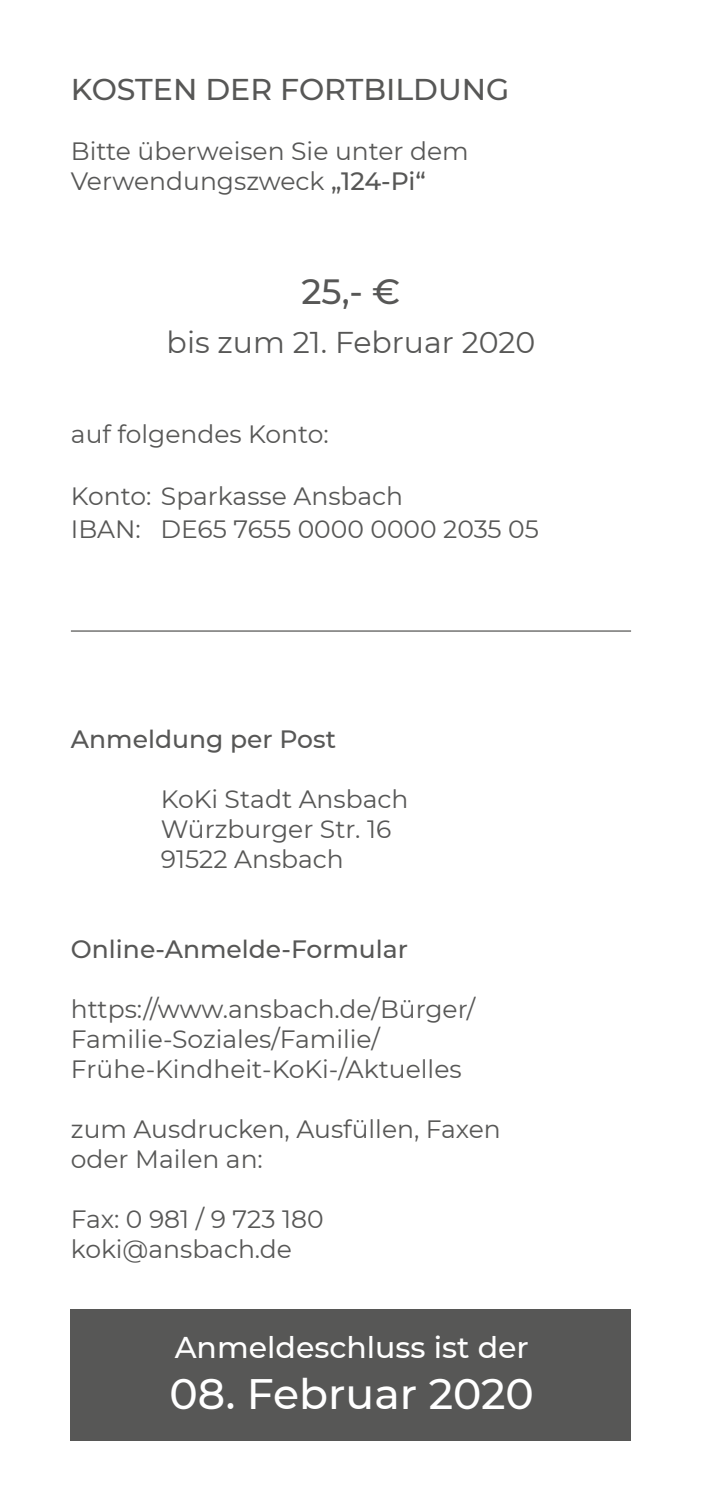
<style>
.page{position:relative;width:702px;height:1489px;background:#fff}
.page>*{position:absolute;margin:0;border:0;box-sizing:border-box;transform-origin:0 0}
.t1{font:500 42.5px "Montserrat";color:#fff}
.t2{font:500 35px "Montserrat";color:#575756}
.t3{font:500 30px "Montserrat";color:#575756}
.t4{font:30px "Montserrat";color:#575756}
.t5{font:500 30px "Montserrat";color:#fff}
.t6{font:25px/30px "Montserrat";color:#575756}
.t7{font:500 25px "Montserrat";color:#575756}
.s1{font-weight:500}
</style>
<div class="page">
<div style="left:71px;top:1309px;width:560px;height:131px;background:#575756"></div>
<hr style="left:71px;top:630px;width:560px;height:1px;background:#575756">
<p class="t3" style="left:71px;top:68px;width:440px">KOSTEN DER FORTBILDUNG</p>
<p class="t6" style="left:71px;top:135px;width:399px">Bitte überweisen Sie unter dem<br>Verwendungszweck <span class="s1">„124-Pi“</span></p>
<p class="t2" style="left:301px;top:267px;width:100px">25,- €</p>
<p class="t4" style="left:167px;top:321px;width:370px">bis zum 21. Februar 2020</p>
<p class="t6" style="left:71px;top:418px;width:259px">auf folgendes Konto:</p>
<p class="t6" style="left:71px;top:480px;width:333px">Konto: Sparkasse Ansbach</p>
<p class="t6" style="left:71px;top:513px;width:469px">IBAN: DE65 7655 0000 0000 2035 05</p>
<p class="t7" style="left:71px;top:721px;width:266px">Anmeldung per Post</p>
<p class="t6" style="left:161px;top:783px;width:249px">KoKi Stadt Ansbach</p>
<p class="t6" style="left:161px;top:813px;width:232px">Würzburger Str. 16</p>
<p class="t6" style="left:161px;top:843px;width:184px">91522 Ansbach</p>
<p class="t7" style="left:71px;top:931px;width:338px">Online-Anmelde-Formular</p>
<p class="t6" style="left:71px;top:993px;width:405px">https://www.ansbach.de/Bürger/<br>Familie-Soziales/Familie/<br>Frühe-Kindheit-KoKi-/Aktuelles</p>
<p class="t6" style="left:71px;top:1113px;width:431px">zum Ausdrucken, Ausfüllen, Faxen oder Mailen an:</p>
<p class="t6" style="left:71px;top:1203px;width:254px">Fax: 0 981 / 9 723 180</p>
<p class="t6" style="left:71px;top:1233px;width:222px">koki@ansbach.de</p>
<p class="t5" style="left:175px;top:1326px;width:355px">Anmeldeschluss ist der</p>
<p class="t1" style="left:170px;top:1364px;width:366px">08. Februar 2020</p>
</div>
